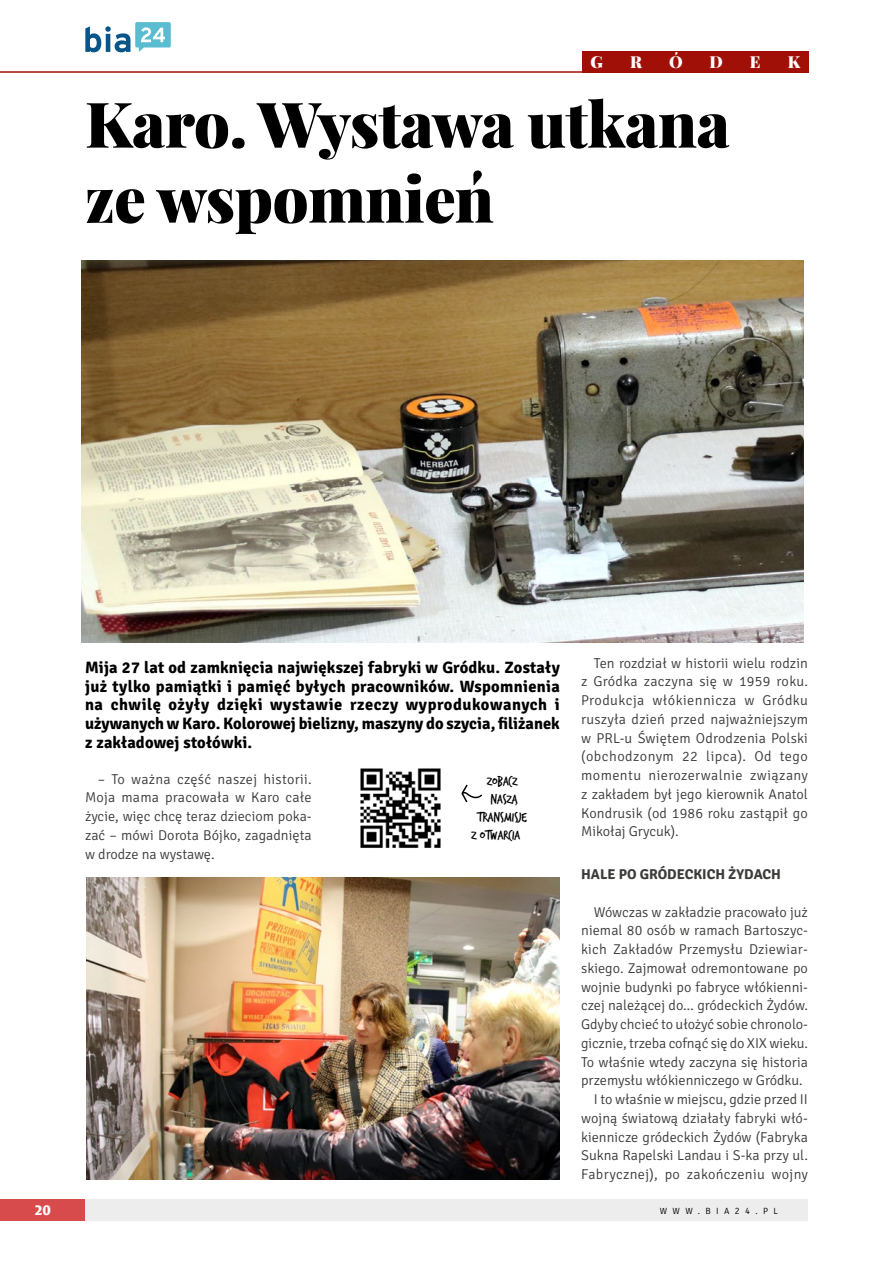
<style>
.page{position:relative;width:893px;height:1263px;background:#fff}
.page>*{position:absolute;margin:0;border:0;box-sizing:border-box;transform-origin:0 0}
.t1{font:900 63px/75px "Playfair Display";letter-spacing:-.01em;color:#000}
.t2{font:700 16.5px/18.8px "Signika";letter-spacing:.01em;color:#000;text-align:justify}
.t3{font:900 16.5px "Playfair Display";color:#fff}
.t4{font:300 14.25px/18.8px "Signika";color:#3c3c3b;text-align:justify}
.t5{font:300 14.25px "Signika";letter-spacing:.02em;color:#3c3c3b}
.t6{font:300 14.25px "Signika";letter-spacing:.025em;color:#3c3c3b}
.t7{font:14.25px "Trash Hand";color:#000}
.t8{font:700 14.25px "Signika";color:#3c3c3b}
.t9{font:800 13.5px "Costa Ptf";color:#fff}
.t10{font:300 9px "Signika";letter-spacing:.605em;color:#000}
</style>
<div class="page">
<div style="left:75px;top:1199px;width:733px;height:21px;background:#ededed"></div>
<div style="left:0;top:1199px;width:85px;height:21px;background:#d84b4d"></div>
<hr style="left:0;top:71px;width:808px;height:2px;background:#a11007">
<svg style="left:85px;top:22px;width:86px;height:30px"></svg>
<img style="left:81px;top:260px;width:723px;height:382px">
<img style="left:86px;top:878px;width:474px;height:301px">
<img style="left:360px;top:768px;width:81px;height:80px">
<svg style="left:461px;top:784px;width:21px;height:19px"></svg>
<div style="left:582px;top:51px;width:227px;height:22px;background:#a11007"></div>
<p class="t3" style="left:591px;top:51px;width:14px">G</p>
<p class="t3" style="left:630px;top:51px;width:35px">ródek</p>
<h1 class="t1" style="left:85px;top:86px;width:646px">Karo. Wystawa utkana ze wspomnień</h1>
<p class="t2" style="left:85px;top:657px;width:476px">Mija 27 lat od zamknięcia największej fabryki w Gródku. Zostały już tylko pamiątki i pamięć byłych pracowników. Wspomnienia na chwilę ożyły dzięki wystawie rzeczy wyprodukowanych i używanych w Karo. Kolorowej bielizny, maszyny do szycia, filiżanek z zakładowej stołówki.</p>
<p class="t4" style="left:85px;top:768px;width:228px;text-indent:13px">– To ważna część naszej historii.<br>Moja mama pracowała w Karo całe życie, więc chcę teraz dzieciom poka&shy;zać – mówi Dorota Bójko, zagadnięta w drodze na wystawę.</p>
<p class="t7" style="left:487px;top:774px;width:32px">ZOBACZ</p>
<p class="t7" style="left:490px;top:792px;width:28px">NASZA</p>
<p class="t7" style="left:477px;top:810px;width:51px">TRANSMISJE</p>
<p class="t7" style="left:471px;top:828px;width:50px">Z OTWARCIA</p>
<p class="t4" style="left:581px;top:652px;width:228px;text-indent:13px">Ten rozdział w historii wielu rodzin z Gródka zaczyna się w 1959 roku.<br>Produkcja włókiennicza w Gródku ruszyła dzień przed najważniejszym w PRL-u Świętem Odrodzenia Polski (obchodzonym 22 lipca). Od tego momentu nierozerwalnie związany z zakładem był jego kierownik Anatol Kondrusik (od 1986 roku zastąpił go Mikołaj Grycuk).</p>
<p class="t8" style="left:581px;top:864px;width:10px">HALE</p>
<p class="t8" style="left:619px;top:864px;width:31px">PO GRÓDECKICH</p>
<p class="t8" style="left:728px;top:864px;width:18px">ŻYDACH</p>
<p class="t4" style="left:594px;top:901px;width:215px">Wówczas w zakładzie pracowało już</p>
<p class="t4" style="left:581px;top:920px;width:228px">niemal 80 osób w ramach Bartoszyc-</p>
<p class="t5" style="left:581px;top:939px;width:228px">kich Zakładów Przemysłu Dziewiar-</p>
<p class="t4" style="left:581px;top:958px;width:228px">skiego. Zajmował odremontowane po</p>
<p class="t4" style="left:581px;top:976px;width:228px">wojnie budynki po fabryce włókienni-</p>
<p class="t4" style="left:581px;top:995px;width:228px">czej należącej do… gródeckich Żydów.</p>
<p class="t4" style="left:581px;top:1014px;width:228px">Gdyby chcieć to ułożyć sobie chronolo-</p>
<p class="t4" style="left:581px;top:1033px;width:228px">gicznie, trzeba cofnąć się do XIX wieku.</p>
<p class="t4" style="left:581px;top:1051px;width:228px">To właśnie wtedy zaczyna się historia</p>
<p class="t4" style="left:581px;top:1070px;width:223px">przemysłu włókienniczego w Gródku.</p>
<p class="t4" style="left:594px;top:1089px;width:210px">I to właśnie w miejscu, gdzie przed II</p>
<p class="t4" style="left:581px;top:1108px;width:228px">wojną światową działały fabryki włó-</p>
<p class="t4" style="left:581px;top:1126px;width:228px">kiennicze gródeckich Żydów (Fabryka</p>
<p class="t4" style="left:581px;top:1145px;width:228px">Sukna Rapelski Landau i S-ka przy ul.</p>
<p class="t6" style="left:581px;top:1164px;width:228px">Fabrycznej), po zakończeniu wojny</p>
<p class="t9" style="left:35px;top:1202px;width:17px">20</p>
<p class="t10" style="left:660px;top:1204px;width:120px">www.bia24.pl</p>
</div>
